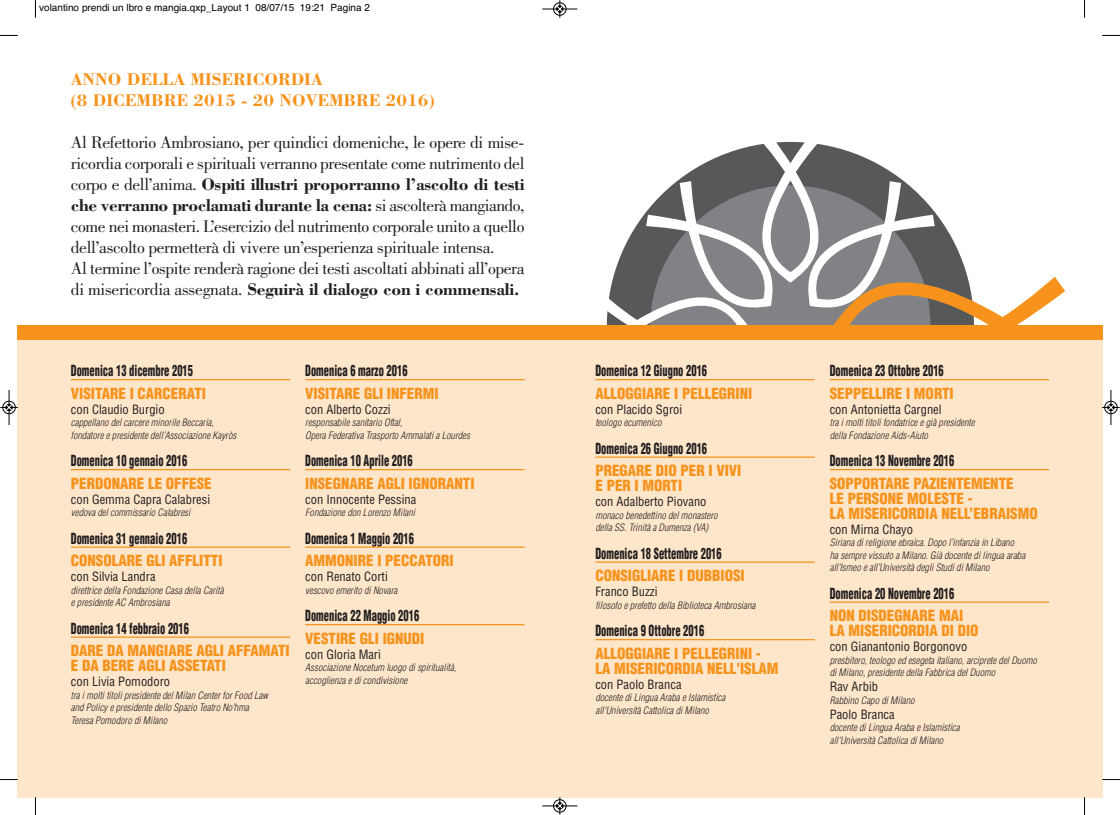
<style>
.page{position:relative;width:1120px;height:815px;background:#fff}
.page>*{position:absolute;margin:0;border:0;box-sizing:border-box;transform-origin:0 0}
.t1{font:17.5px/21px "Bodoni";letter-spacing:-.02em;color:#231f20}
.t2{font:700 17.5px/21px "Bodoni";color:#f7931d}
.t3{font:900 condensed 15px/15px "Helvetica";color:#f7931d}
.t4{font:900 condensed 15px "Helvetica";color:#231f20;scale:.7 1}
.t5{font:condensed 12.5px "Helvetica";color:#231f20}
.t6{font:italic 300 condensed 10px/12.5px "Helvetica";color:#231f20}
.t7{font:10px "Helvetica";color:#000}
.s1{font-weight:700}
</style>
<div class="page">
<svg style="left:606px;top:141px;width:459px;height:184px"></svg>
<div style="left:18px;top:340px;width:1084px;height:457px;background:#fee6ca"></div>
<div style="left:18px;top:325px;width:1084px;height:15px;background:#f7931d"></div>
<hr style="left:71px;top:379px;width:219px;height:1px;background:#f7931d">
<hr style="left:71px;top:469px;width:219px;height:1px;background:#f7931d">
<hr style="left:71px;top:547px;width:219px;height:1px;background:#f7931d">
<hr style="left:71px;top:637px;width:219px;height:1px;background:#f7931d">
<hr style="left:305px;top:379px;width:219px;height:1px;background:#f7931d">
<hr style="left:305px;top:469px;width:219px;height:1px;background:#f7931d">
<hr style="left:305px;top:547px;width:219px;height:1px;background:#f7931d">
<hr style="left:305px;top:624px;width:219px;height:1px;background:#f7931d">
<hr style="left:595px;top:379px;width:220px;height:1px;background:#f7931d">
<hr style="left:595px;top:457px;width:220px;height:1px;background:#f7931d">
<hr style="left:595px;top:562px;width:220px;height:1px;background:#f7931d">
<hr style="left:595px;top:639px;width:220px;height:1px;background:#f7931d">
<hr style="left:830px;top:379px;width:219px;height:1px;background:#f7931d">
<hr style="left:830px;top:469px;width:219px;height:1px;background:#f7931d">
<hr style="left:830px;top:602px;width:219px;height:1px;background:#f7931d">
<svg style="left:35px;top:0;width:1px;height:18px"></svg>
<svg style="left:0;top:35px;width:18px;height:1px"></svg>
<svg style="left:1084px;top:0;width:1px;height:18px"></svg>
<svg style="left:1102px;top:35px;width:18px;height:1px"></svg>
<svg style="left:35px;top:797px;width:1px;height:18px"></svg>
<svg style="left:0;top:779px;width:18px;height:1px"></svg>
<svg style="left:1084px;top:797px;width:1px;height:18px"></svg>
<svg style="left:1102px;top:779px;width:18px;height:1px"></svg>
<div style="left:553px;top:2px;width:13px;height:14px;border:1px solid #fff;border-radius:50%"></div>
<hr style="left:542px;top:9px;width:35px;height:1px;background:#000">
<div style="left:553px;top:3px;width:13px;height:12px;border:1px solid #000;border-radius:50%"></div>
<svg style="left:557px;top:0;width:6px;height:18px"></svg>
<div style="left:553px;top:799px;width:13px;height:14px;border:1px solid #fff;border-radius:50%"></div>
<hr style="left:542px;top:806px;width:35px;height:1px;background:#000">
<div style="left:553px;top:799px;width:13px;height:13px;border:1px solid #000;border-radius:50%"></div>
<svg style="left:557px;top:797px;width:6px;height:18px"></svg>
<div style="left:2px;top:401px;width:14px;height:13px;border:1px solid #fff;border-radius:50%"></div>
<hr style="left:9px;top:390px;width:1px;height:35px;background:#000">
<div style="left:3px;top:401px;width:12px;height:13px;border:1px solid #000;border-radius:50%"></div>
<svg style="left:0;top:404px;width:18px;height:7px"></svg>
<hr style="left:1110px;top:390px;width:1px;height:35px;background:#000">
<div style="left:1104px;top:401px;width:13px;height:13px;border:1px solid #000;border-radius:50%"></div>
<svg style="left:1102px;top:404px;width:17px;height:7px"></svg>
<p class="t7" style="left:39px;top:2px;width:332px">volantino prendi un lbro e mangia.qxp_Layout 1 08/07/15 19:21 Pagina 2</p>
<h1 class="t2" style="left:71px;top:68px;width:365px">ANNO DELLA MISERICORDIA<br>(8 DICEMBRE 2015 - 20 NOVEMBRE 2016)</h1>
<p class="t1" style="left:71px;top:134px;width:455px">Al Refettorio Ambrosiano, per quindici domeniche, le opere di mise&shy;ricordia corporali e spirituali verranno presentate come nutrimento del corpo e dell’anima. <span class="s1">Ospiti illustri proporranno l’ascolto di testi che verranno proclamati durante la cena:</span> si ascolterà mangiando, come nei monasteri. L’esercizio del nutrimento corporale unito a quello dell’ascolto permetterà di vivere un’esperienza spirituale intensa.<br>Al termine l’ospite renderà ragione dei testi ascoltati abbinati all’opera di misericordia assegnata. <span class="s1">Seguirà il dialogo con i commensali.</span></p>
<h2 class="t4" style="left:71px;top:362px;width:176px">Domenica 13 dicembre 2015</h2>
<h2 class="t3" style="left:71px;top:386px;width:137px">VISITARE I CARCERATI</h2>
<p class="t5" style="left:71px;top:402px;width:95px">con Claudio Burgio</p>
<p class="t6" style="left:71px;top:417px;width:167px">cappellano del carcere minorile Beccaria, fondatore e presidente dell’Associazione Kayròs</p>
<h2 class="t4" style="left:71px;top:452px;width:168px">Domenica 10 gennaio 2016</h2>
<h2 class="t3" style="left:71px;top:476px;width:142px">PERDONARE LE OFFESE</h2>
<p class="t5" style="left:71px;top:492px;width:141px">con Gemma Capra Calabresi</p>
<p class="t6" style="left:71px;top:507px;width:121px">vedova del commissario Calabresi</p>
<h2 class="t4" style="left:71px;top:530px;width:168px">Domenica 31 gennaio 2016</h2>
<h2 class="t3" style="left:71px;top:554px;width:153px">CONSOLARE GLI AFFLITTI</h2>
<p class="t5" style="left:71px;top:570px;width:86px">con Silvia Landra</p>
<p class="t6" style="left:71px;top:584px;width:154px">direttrice della Fondazione Casa della Carità e presidente AC Ambrosiana</p>
<h2 class="t4" style="left:71px;top:620px;width:170px">Domenica 14 febbraio 2016</h2>
<h2 class="t3" style="left:71px;top:644px;width:220px">DARE DA MANGIARE AGLI AFFAMATI<br>E DA BERE AGLI ASSETATI</h2>
<p class="t5" style="left:71px;top:675px;width:101px">con Livia Pomodoro</p>
<p class="t6" style="left:71px;top:689px;width:199px">tra i molti titoli presidente del Milan Center for Food Law and Policy e presidente dello Spazio Teatro No’hma<br>Teresa Pomodoro di Milano</p>
<h2 class="t4" style="left:305px;top:362px;width:148px">Domenica 6 marzo 2016</h2>
<h2 class="t3" style="left:305px;top:386px;width:135px">VISITARE GLI INFERMI</h2>
<p class="t5" style="left:305px;top:402px;width:87px">con Alberto Cozzi</p>
<p class="t6" style="left:305px;top:417px;width:166px">responsabile sanitario Oftal,<br>Opera Federativa Trasporto Ammalati a Lourdes</p>
<h2 class="t4" style="left:305px;top:452px;width:155px">Domenica 10 Aprile 2016</h2>
<h2 class="t3" style="left:305px;top:476px;width:171px">INSEGNARE AGLI IGNORANTI</h2>
<p class="t5" style="left:305px;top:492px;width:113px">con Innocente Pessina</p>
<p class="t6" style="left:305px;top:507px;width:111px">Fondazione don Lorenzo Milani</p>
<h2 class="t4" style="left:305px;top:530px;width:157px">Domenica 1 Maggio 2016</h2>
<h2 class="t3" style="left:305px;top:554px;width:150px">AMMONIRE I PECCATORI</h2>
<p class="t5" style="left:305px;top:570px;width:84px">con Renato Corti</p>
<p class="t6" style="left:305px;top:584px;width:94px">vescovo emerito di Novara</p>
<h2 class="t4" style="left:305px;top:607px;width:164px">Domenica 22 Maggio 2016</h2>
<h2 class="t3" style="left:305px;top:631px;width:121px">VESTIRE GLI IGNUDI</h2>
<p class="t5" style="left:305px;top:647px;width:77px">con Gloria Mari</p>
<p class="t6" style="left:305px;top:662px;width:153px">Associazione Nocetum luogo di spiritualità, accoglienza e di condivisione</p>
<h2 class="t4" style="left:595px;top:362px;width:161px">Domenica 12 Giugno 2016</h2>
<h2 class="t3" style="left:595px;top:386px;width:158px">ALLOGGIARE I PELLEGRINI</h2>
<p class="t5" style="left:595px;top:402px;width:88px">con Placido Sgroi</p>
<p class="t6" style="left:595px;top:417px;width:68px">teologo ecumenico</p>
<h2 class="t4" style="left:595px;top:440px;width:161px">Domenica 26 Giugno 2016</h2>
<h2 class="t3" style="left:595px;top:464px;width:147px">PREGARE DIO PER I VIVI<br>E PER I MORTI</h2>
<p class="t5" style="left:595px;top:495px;width:113px">con Adalberto Piovano</p>
<p class="t6" style="left:595px;top:509px;width:124px">monaco benedettino del monastero della SS. Trinità a Dumenza (VA)</p>
<h2 class="t4" style="left:595px;top:545px;width:182px">Domenica 18 Settembre 2016</h2>
<h2 class="t3" style="left:595px;top:569px;width:151px">CONSIGLIARE I DUBBIOSI</h2>
<p class="t5" style="left:595px;top:585px;width:64px">Franco Buzzi</p>
<p class="t6" style="left:595px;top:599px;width:161px">filosofo e prefetto della Biblioteca Ambrosiana</p>
<h2 class="t4" style="left:595px;top:622px;width:157px">Domenica 9 Ottobre 2016</h2>
<h2 class="t3" style="left:595px;top:646px;width:184px">ALLOGGIARE I PELLEGRINI -<br>LA MISERICORDIA NELL'ISLAM</h2>
<p class="t5" style="left:595px;top:677px;width:88px">con Paolo Branca</p>
<p class="t6" style="left:595px;top:692px;width:131px">docente di Lingua Araba e Islamistica all'Università Cattolica di Milano</p>
<h2 class="t4" style="left:830px;top:362px;width:164px">Domenica 23 Ottobre 2016</h2>
<h2 class="t3" style="left:830px;top:386px;width:125px">SEPPELLIRE I MORTI</h2>
<p class="t5" style="left:830px;top:402px;width:113px">con Antonietta Cargnel</p>
<p class="t6" style="left:830px;top:417px;width:146px">tra i molti titoli fondatrice e già presidente della Fondazione Aids-Aiuto</p>
<h2 class="t4" style="left:830px;top:452px;width:179px">Domenica 13 Novembre 2016</h2>
<h2 class="t3" style="left:830px;top:476px;width:209px">SOPPORTARE PAZIENTEMENTE<br>LE PERSONE MOLESTE -<br>LA MISERICORDIA NELL’EBRAISMO</h2>
<p class="t5" style="left:830px;top:522px;width:85px">con Mirna Chayo</p>
<p class="t6" style="left:830px;top:537px;width:197px">Siriana di religione ebraica. Dopo l’infanzia in Libano<br>ha sempre vissuto a Milano. Già docente di lingua araba all’Ismeo e all’Università degli Studi di Milano</p>
<h2 class="t4" style="left:830px;top:585px;width:179px">Domenica 20 Novembre 2016</h2>
<h2 class="t3" style="left:830px;top:609px;width:150px">NON DISDEGNARE MAI<br>LA MISERICORDIA DI DIO</h2>
<p class="t5" style="left:830px;top:640px;width:139px">con Gianantonio Borgonovo</p>
<p class="t6" style="left:830px;top:654px;width:209px">presbitero, teologo ed esegeta italiano, arciprete del Duomo di Milano, presidente della Fabbrica del Duomo</p>
<p class="t5" style="left:830px;top:680px;width:50px">Rav Arbib</p>
<p class="t6" style="left:830px;top:694px;width:86px">Rabbino Capo di Milano</p>
<p class="t5" style="left:830px;top:707px;width:66px">Paolo Branca</p>
<p class="t6" style="left:830px;top:722px;width:131px">docente di Lingua Araba e Islamistica all'Università Cattolica di Milano</p>
</div>
